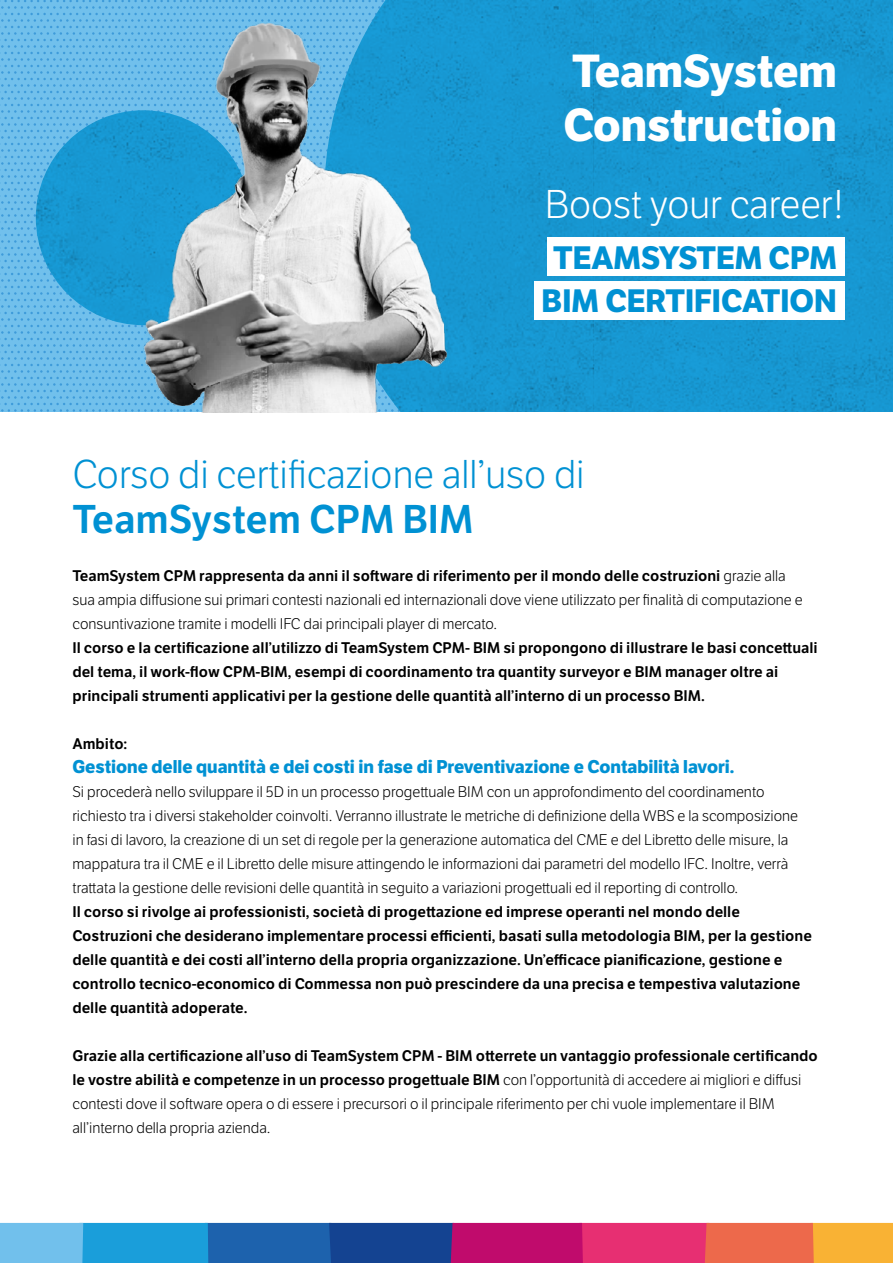
<style>
.page{position:relative;width:893px;height:1263px;background:#fff}
.page>*{position:absolute;margin:0;border:0;box-sizing:border-box;transform-origin:0 0}
.t1{font:700 45px/54px "LFT Etica";color:#fff}
.t2{font:300 39px "LFT Etica";color:#0091d3}
.t3{font:39px "LFT Etica SB";color:#0091d3}
.t4{font:300 39px "LFT Etica";color:#fff}
.t5{font:700 31.5px/43.7px "LFT Etica";color:#0091d3;text-align:center}
.t6{font:700 18px "LFT Etica";color:#0091d3}
.t7{font:15px/24px "LFT Etica SB";color:#000}
.t8{font:300 15px/24px "LFT Etica";color:#000}
.s1{font-family:"LFT Etica";font-weight:300}
</style>
<div class="page">
<svg style="left:0;top:0;width:36px;height:412px;background:#6abbe9"></svg>
<img style="left:36px;top:0;width:857px;height:412px">
<svg style="left:0;top:1223px;width:893px;height:40px;background:#83638d"></svg>
<div style="left:547px;top:237px;width:298px;height:39px;background:#fff"></div>
<div style="left:534px;top:281px;width:311px;height:39px;background:#fff"></div>
<img style="left:126px;top:8px;width:336px;height:404px">
<h1 class="t1" style="left:564px;top:44px;width:275px">TeamSystem<br>Construction</h1>
<h2 class="t4" style="left:545px;top:182px;width:301px">Boost your career!</h2>
<h3 class="t5" style="left:542px;top:236px;width:297px">TEAMSYSTEM CPM<br>BIM CERTIFICATION</h3>
<h2 class="t2" style="left:72px;top:452px;width:514px">Corso di certificazione all’uso di</h2>
<h2 class="t3" style="left:72px;top:495px;width:402px">TeamSystem CPM BIM</h2>
<p class="t7" style="left:72px;top:564px;width:715px">TeamSystem CPM rappresenta da anni il software di riferimento per il mondo delle costruzioni <span class="s1">grazie alla</span></p>
<p class="t8" style="left:72px;top:588px;width:732px">sua ampia diffusione sui primari contesti nazionali ed internazionali dove viene utilizzato per finalità di computazione e consuntivazione tramite i modelli IFC dai principali player di mercato.</p>
<p class="t7" style="left:72px;top:636px;width:747px">Il corso e la certificazione all’utilizzo di TeamSystem CPM- BIM si propongono di illustrare le basi concettuali del tema, il work-flow CPM-BIM, esempi di coordinamento tra quantity surveyor e BIM manager oltre ai principali strumenti applicativi per la gestione delle quantità all’interno di un processo BIM.</p>
<p class="t7" style="left:72px;top:732px;width:56px">Ambito:</p>
<p class="t6" style="left:72px;top:755px;width:663px">Gestione delle quantità e dei costi in fase di Preventivazione e Contabilità lavori.</p>
<p class="t8" style="left:72px;top:780px;width:727px">Si procederà nello sviluppare il 5D in un processo progettuale BIM con un approfondimento del coordinamento richiesto tra i diversi stakeholder coinvolti. Verranno illustrate le metriche di definizione della WBS e la scomposizione in fasi di lavoro, la creazione di un set di regole per la generazione automatica del CME e del Libretto delle misure, la mappatura tra il CME e il Libretto delle misure attingendo le informazioni dai parametri del modello IFC. Inoltre, verrà trattata la gestione delle revisioni delle quantità in seguito a variazioni progettuali ed il reporting di controllo.</p>
<p class="t7" style="left:72px;top:900px;width:741px">Il corso si rivolge ai professionisti, società di progettazione ed imprese operanti nel mondo delle Costruzioni che desiderano implementare processi efficienti, basati sulla metodologia BIM, per la gestione delle quantità e dei costi all’interno della propria organizzazione. Un’efficace pianificazione, gestione e controllo tecnico-economico di Commessa non può prescindere da una precisa e tempestiva valutazione delle quantità adoperate.</p>
<p class="t7" style="left:72px;top:1044px;width:747px">Grazie alla certificazione all’uso di TeamSystem CPM - BIM otterrete un vantaggio professionale certificando le vostre abilità e competenze in un processo progettuale BIM <span class="s1">con l’opportunità di accedere ai migliori e diffusi</span></p>
<p class="t8" style="left:72px;top:1092px;width:704px">contesti dove il software opera o di essere i precursori o il principale riferimento per chi vuole implementare il BIM all’interno della propria azienda.</p>
</div>
